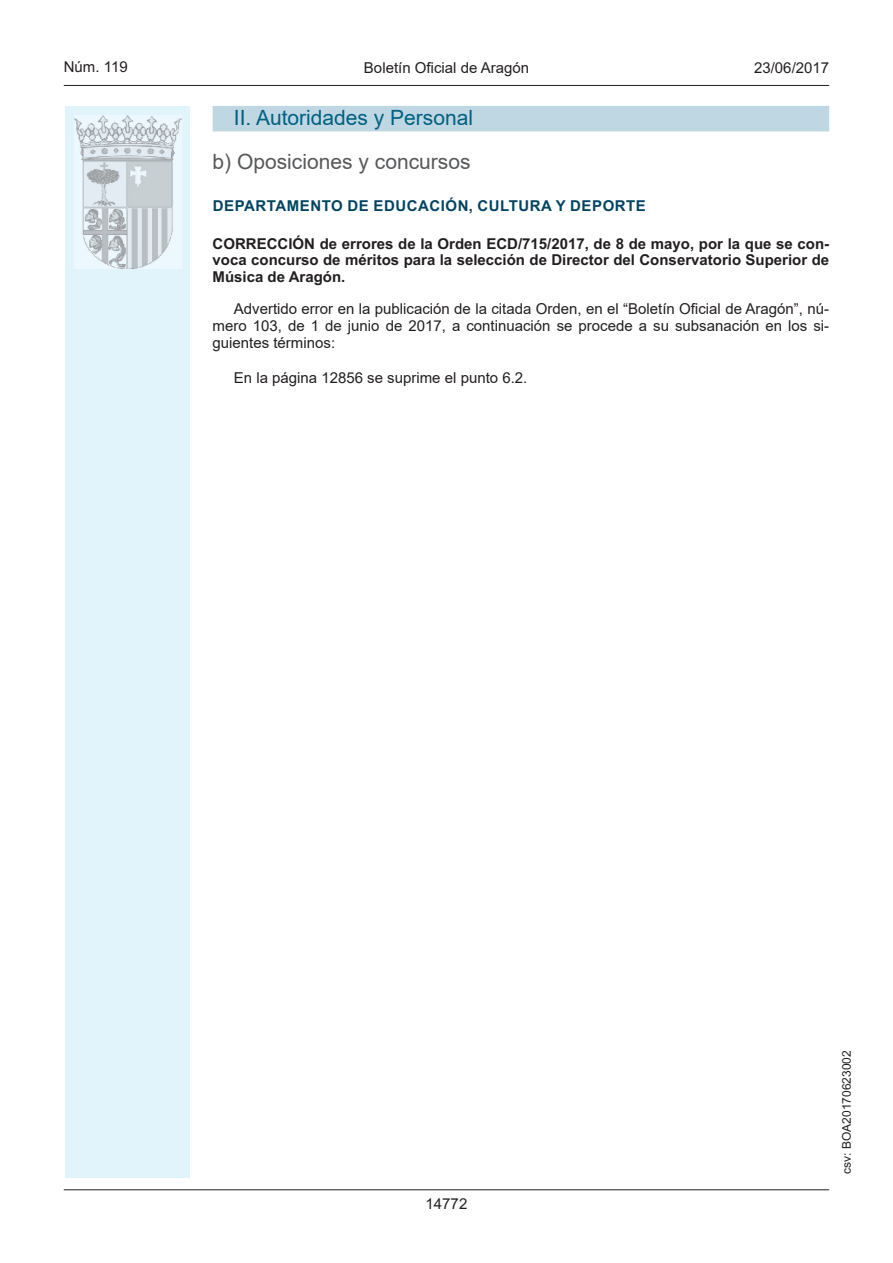
<style>
.page{position:relative;width:893px;height:1263px;background:#fff}
.page>*{position:absolute;margin:0;border:0;box-sizing:border-box;transform-origin:0 0}
.Titulo_sec{font:21px "Arial";color:#006180}
.Sub_Seccion{font:21px "Arial";color:#57585a}
.inicio_de_parrafo{font:15px/17.2px "Arial";color:#231f20;text-align:justify}
.Titulo_text{font:700 15px/16.5px "Arial";color:#231f20;text-align:justify}
.emisor_text{font:700 15px "Arial";letter-spacing:.035em;color:#004462}
.estilo_head-c{font:15px "Arial";color:#231f20}
.estilo_head-d{font:15px "Arial MT2";color:#231f20}
.estilo_head-i{font:15px "Arial MT2";color:#231f20}
.numero_pagina{font:15px "Arial MT2";color:#231f20}
.estilo_head-i-2{font:12px "Arial MT2";color:#231f20}
</style>
<div class="page">
<div style="left:65px;top:106px;width:125px;height:1072px;background:#e1f4fc"></div>
<img style="left:75px;top:115px;width:106px;height:153px">
<hr style="left:64px;top:85px;width:765px;height:1px;background:#231f20">
<hr style="left:64px;top:1189px;width:765px;height:1px;background:#231f20">
<div style="left:213px;top:106px;width:616px;height:25px;background:#bfd6e3"></div>
<p class="estilo_head-i" style="left:64px;top:57px;width:65px">Núm. 119</p>
<p class="estilo_head-c" style="left:364px;top:57px;width:167px">Boletín Oficial de Aragón</p>
<p class="estilo_head-d" style="left:754px;top:57px;width:77px">23/06/2017</p>
<p class="Titulo_sec" style="left:234px;top:103px;width:241px">II. Autoridades y Personal</p>
<p class="Sub_Seccion" style="left:213px;top:147px;width:259px">b) Oposiciones y concursos</p>
<p class="emisor_text" style="left:213px;top:195px;width:435px">DEPARTAMENTO DE EDUCACIÓN, CULTURA Y DEPORTE</p>
<p class="Titulo_text" style="left:213px;top:236px;width:618px">CORRECCIÓN de errores de la Orden ECD/715/2017, de 8 de mayo, por la que se con&shy;voca concurso de méritos para la selección de Director del Conservatorio Superior de Música de Aragón.</p>
<p class="inicio_de_parrafo" style="left:213px;top:300px;width:618px;text-indent:21px">Advertido error en la publicación de la citada Orden, en el “Boletín Oficial de Aragón”, nú&shy;mero 103, de 1 de junio de 2017, a continuación se procede a su subsanación en los si&shy;guientes términos:</p>
<p class="inicio_de_parrafo" style="left:234px;top:369px;width:295px">En la página 12856 se suprime el punto 6.2.</p>
<p class="numero_pagina" style="left:426px;top:1193px;width:43px">14772</p>
<p class="estilo_head-i-2" style="left:838px;top:1174px;width:125px;rotate:-90deg">csv: BOA20170623002</p>
</div>
